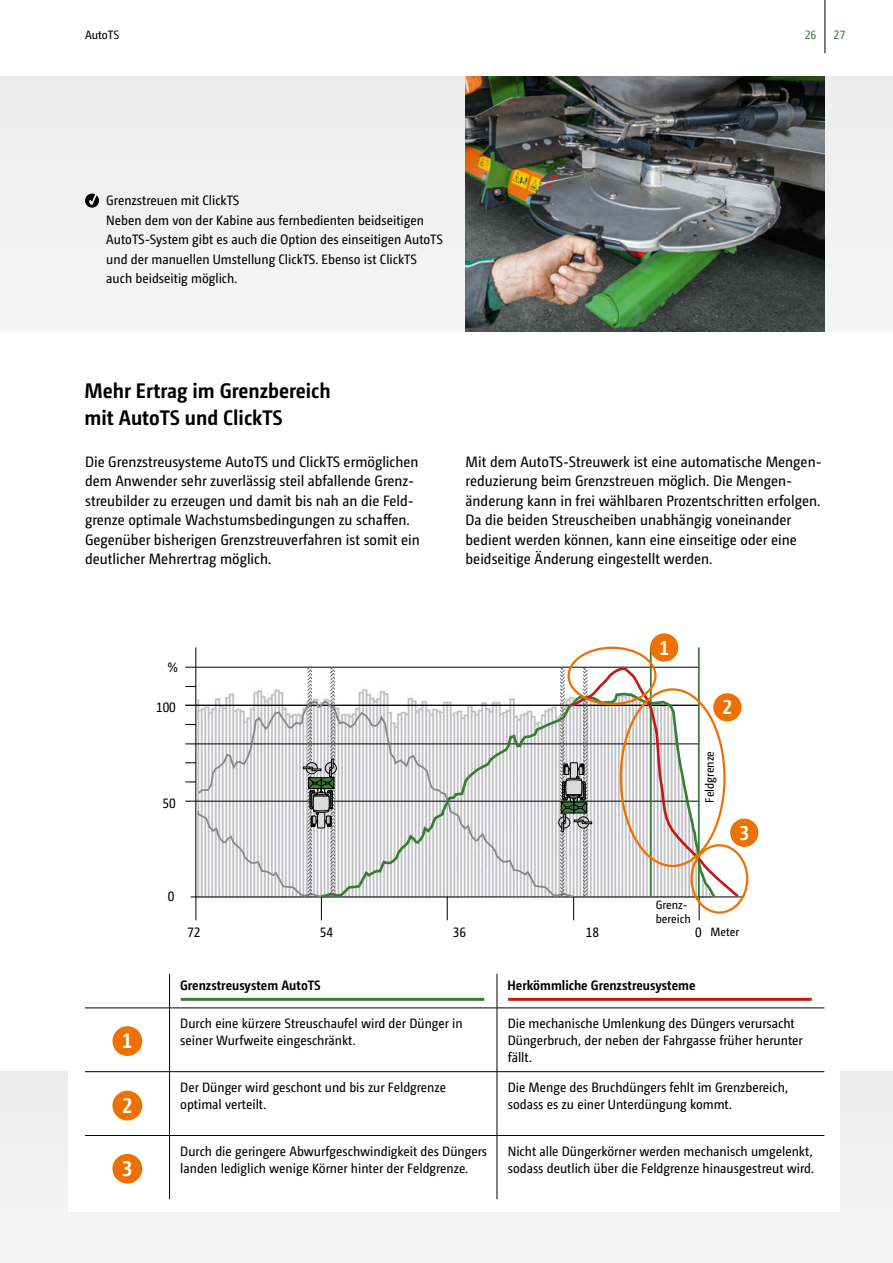
<style>
.page{position:relative;width:893px;height:1263px;background:#fff}
.page>*{position:absolute;margin:0;border:0;box-sizing:border-box;transform-origin:0 0}
.t1{font:700 21px/27px "Camingo Dos Pro S Cd";color:#000}
.t2{font:700 21px "Camingo Dos Pro S Cd";color:#fff}
.t3{font:700 19.95px "Camingo Dos Pro S Cd";color:#fff}
.t4{font:17.55px/20.1px "Camingo Dos Pro Cd";color:#000}
.t5{font:15px/19.5px "Camingo Dos Pro S Cd";color:#000}
.t6{font:13.5px/17px "Camingo Dos Pro S Cd";color:#000}
.t7{font:700 13.5px "Camingo Dos Pro S Cd";color:#000}
.t8{font:12px/13.5px "Camingo Dos Pro S Cd";color:#000}
.t9{font:12px "Camingo Dos Pro S Cd";color:#387d33}
.s1{font-size:13.5px}
</style>
<div class="page">
<div style="left:0;top:77px;width:893px;height:255px;background:#f1f1f1"></div>
<div style="left:0;top:1071px;width:893px;height:192px;background:#f3f4f4"></div>
<div style="left:68px;top:1067px;width:772px;height:145px;background:#fff"></div>
<img style="left:185px;top:647px;width:567px;height:267px">
<svg style="left:447px;top:900px;width:1px;height:20px"></svg>
<hr style="left:191px;top:896px;width:553px;height:1px;background:#000">
<hr style="left:196px;top:667px;width:503px;height:1px;background:#000">
<hr style="left:698px;top:647px;width:2px;height:250px;background:#387d33">
<hr style="left:650px;top:647px;width:2px;height:250px;background:#387d33">
<hr style="left:195px;top:647px;width:1px;height:250px;background:#000">
<svg style="left:335px;top:691px;width:225px;height:209px"></svg>
<div style="left:325px;top:762px;width:12px;height:12px;border:1px solid #000;border-radius:50%"></div>
<svg style="left:185px;top:667px;width:150px;height:253px"></svg>
<div style="left:558px;top:817px;width:12px;height:11px;border:1px solid #000;border-radius:50%"></div>
<svg style="left:560px;top:667px;width:180px;height:253px"></svg>
<img style="left:466px;top:77px;width:359px;height:255px">
<hr style="left:181px;top:998px;width:303px;height:3px;background:#387d33">
<hr style="left:508px;top:998px;width:304px;height:3px;background:#c51718">
<div style="left:112px;top:1026px;width:30px;height:30px;background:#ee7100;border-radius:50%"></div>
<div style="left:112px;top:1091px;width:30px;height:29px;background:#ee7100;border-radius:50%"></div>
<div style="left:112px;top:1154px;width:30px;height:29px;background:#ee7100;border-radius:50%"></div>
<div style="left:567px;top:647px;width:90px;height:58px;border:2px solid #ee7100;border-radius:50%"></div>
<div style="left:690px;top:844px;width:58px;height:70px;border:2px solid #ee7100;border-radius:50%"></div>
<div style="left:650px;top:633px;width:28px;height:29px;background:#ee7100;border-radius:50%"></div>
<div style="left:713px;top:693px;width:28px;height:28px;background:#ee7100;border-radius:50%"></div>
<div style="left:730px;top:819px;width:28px;height:28px;background:#ee7100;border-radius:50%"></div>
<svg style="left:85px;top:194px;width:14px;height:14px"></svg>
<hr style="left:169px;top:974px;width:1px;height:34px;background:#000">
<hr style="left:85px;top:1008px;width:85px;height:1px;background:#000">
<hr style="left:170px;top:1008px;width:327px;height:1px;background:#000">
<hr style="left:169px;top:1008px;width:1px;height:63px;background:#000">
<hr style="left:497px;top:1008px;width:327px;height:1px;background:#000">
<hr style="left:85px;top:1135px;width:85px;height:1px;background:#000">
<hr style="left:170px;top:1135px;width:327px;height:1px;background:#000">
<hr style="left:497px;top:1135px;width:327px;height:1px;background:#000">
<hr style="left:85px;top:1071px;width:85px;height:1px;background:#000">
<hr style="left:170px;top:1071px;width:327px;height:1px;background:#000">
<hr style="left:169px;top:1072px;width:1px;height:63px;background:#000">
<hr style="left:497px;top:1071px;width:327px;height:1px;background:#000">
<hr style="left:169px;top:1136px;width:1px;height:63px;background:#000">
<hr style="left:497px;top:974px;width:1px;height:34px;background:#000">
<hr style="left:497px;top:1008px;width:1px;height:63px;background:#000">
<hr style="left:497px;top:1072px;width:1px;height:63px;background:#000">
<hr style="left:497px;top:1136px;width:1px;height:63px;background:#000">
<hr style="left:825px;top:0;width:1px;height:53px;background:#000">
<p class="t8" style="left:85px;top:28px;width:36px">AutoTS</p>
<p class="t6" style="left:106px;top:191px;width:338px;line-height:19.5px">Grenzstreuen mit ClickTS<br>Neben dem von der Kabine aus fernbedienten beidseitigen AutoTS-System gibt es auch die Option des einseitigen AutoTS und der manuellen Umstellung ClickTS. Ebenso ist ClickTS auch beidseitig möglich.</p>
<h1 class="t1" style="left:85px;top:377px;width:248px">Mehr Ertrag im Grenzbereich mit AutoTS und ClickTS</h1>
<p class="t9" style="left:805px;top:28px;width:13px">26</p>
<p class="t9" style="left:833px;top:28px;width:13px">27</p>
<p class="t5" style="left:85px;top:452px;width:336px">Die Grenzstreusysteme AutoTS und ClickTS ermöglichen dem Anwender sehr zuverlässig steil abfallende Grenz&shy;streubilder zu erzeugen und damit bis nah an die Feld&shy;grenze optimale Wachstumsbedingungen zu schaffen.<br>Gegenüber bisherigen Grenzstreuverfahren ist somit ein deutlicher Mehrertrag möglich.</p>
<p class="t5" style="left:466px;top:452px;width:356px">Mit dem AutoTS-Streuwerk ist eine automatische Mengen&shy;reduzierung beim Grenzstreuen möglich. Die Mengen&shy;änderung kann in frei wählbaren Prozentschritten erfolgen.<br>Da die beiden Streuscheiben unabhängig voneinander bedient werden können, kann eine einseitige oder eine beidseitige Änderung eingestellt werden.</p>
<p class="t4" style="left:144px;top:476px;width:40px">Meter</p>
<p class="t4" style="left:191px;top:504px;width:540px;text-indent:229px">deutliche Über-/Unterdüngung im Randbereich<br>Grenzstreusystem AutoTS: höchste Präzision der Querverteilung im Randbereich</p>
<p class="t4" style="left:191px;top:504px;width:198px">Bisherige Grenzstreuverfahren:</p>
<h1 class="t2" style="left:122px;top:1028px;width:12px">1</h1>
<h1 class="t2" style="left:122px;top:1093px;width:12px">2</h1>
<h1 class="t2" style="left:122px;top:1156px;width:12px">3</h1>
<p class="t6" style="left:168px;top:659px;width:12px">%</p>
<p class="t6" style="left:156px;top:698px;width:21px">100</p>
<p class="t6" style="left:162px;top:794px;width:15px">50</p>
<h2 class="t3" style="left:659px;top:635px;width:11px">1</h2>
<h2 class="t3" style="left:722px;top:695px;width:11px">2</h2>
<p class="t8" style="left:703px;top:802px;width:53px;rotate:-90deg">Feldgrenze</p>
<h2 class="t3" style="left:739px;top:821px;width:11px">3</h2>
<p class="t6" style="left:168px;top:888px;width:8px">0</p>
<p class="t8" style="left:656px;top:898px;width:37px">Grenz&shy;bereich</p>
<p class="t6" style="left:187px;top:924px;width:15px">72</p>
<p class="t6" style="left:320px;top:924px;width:15px">54</p>
<p class="t6" style="left:453px;top:924px;width:15px">36</p>
<p class="t6" style="left:586px;top:924px;width:15px">18</p>
<p class="t8" style="left:695px;top:925px;width:46px"><span class="s1">0</span> Meter</p>
<p class="t7" style="left:180px;top:977px;width:142px">Grenzstreusystem AutoTS</p>
<p class="t7" style="left:508px;top:977px;width:189px">Herkömmliche Grenzstreusysteme</p>
<p class="t6" style="left:180px;top:1014px;width:284px">Durch eine kürzere Streuschaufel wird der Dünger in seiner Wurfweite eingeschränkt.</p>
<p class="t6" style="left:508px;top:1014px;width:296px">Die mechanische Umlenkung des Düngers verursacht<br>Düngerbruch, der neben der Fahrgasse früher herunter fällt.</p>
<p class="t6" style="left:180px;top:1078px;width:267px">Der Dünger wird geschont und bis zur Feldgrenze optimal verteilt.</p>
<p class="t6" style="left:508px;top:1078px;width:282px">Die Menge des Bruchdüngers fehlt im Grenzbereich, sodass es zu einer Unterdüngung kommt.</p>
<p class="t6" style="left:180px;top:1142px;width:308px">Durch die geringere Abwurfgeschwindigkeit des Düngers landen lediglich wenige Körner hinter der Feldgrenze.</p>
<p class="t6" style="left:508px;top:1142px;width:308px">Nicht alle Düngerkörner werden mechanisch umgelenkt, sodass deutlich über die Feldgrenze hinausgestreut wird.</p>
</div>
